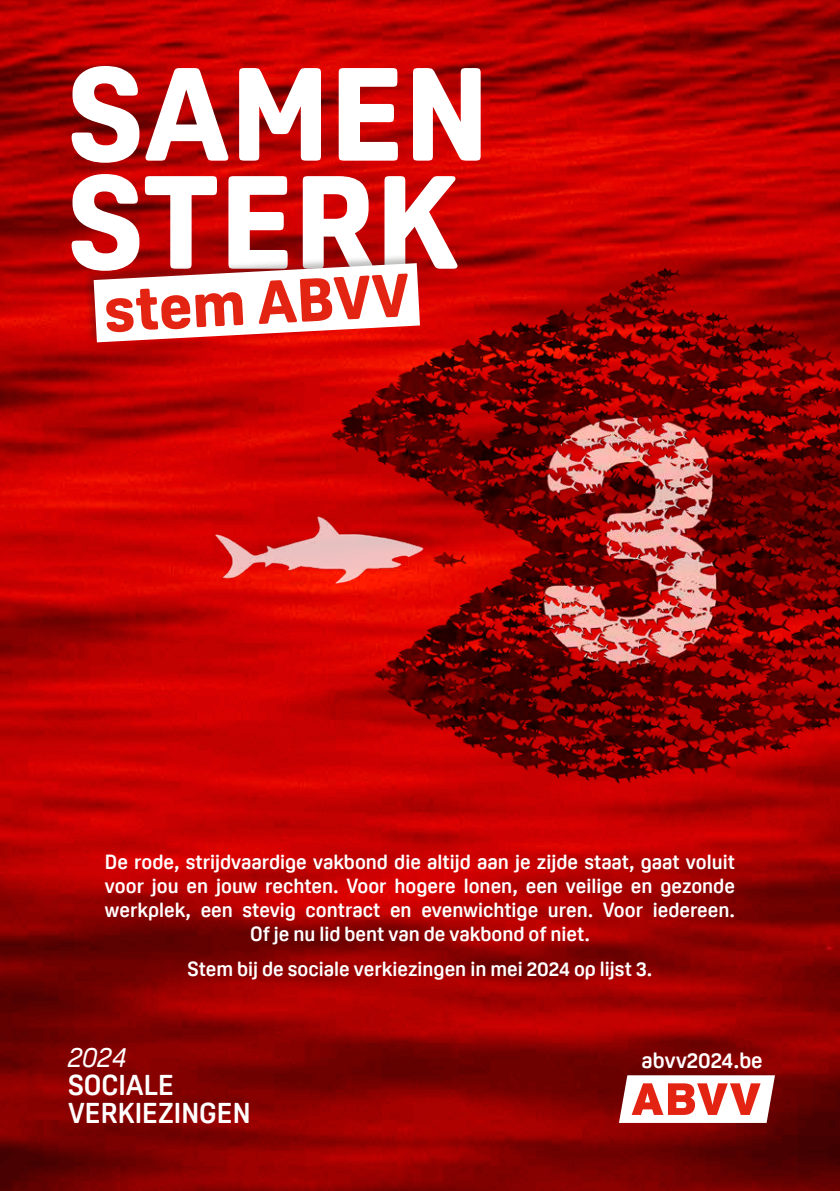
<style>
.page{position:relative;width:840px;height:1191px;background:#fff}
.page>*{position:absolute;margin:0;border:0;box-sizing:border-box;transform-origin:0 0}
.t1{font:800 130px/108px "Oscine";color:#fff}
.t2{font:800 60px "Oscine";color:#e42413}
.t3{font:700 28px/28px "Oscine";color:#fff}
.t4{font:italic 28px "Oscine";color:#fff}
.t5{font:700 21.6px "Oscine";color:#fff}
.t6{font:700 20px/24px "Oscine";color:#fff;text-align:center}
</style>
<div class="page">
<img style="left:0;top:0;width:839px;height:1191px">
<img style="left:180px;top:223px;width:659px;height:574px">
<svg style="left:618px;top:1075px;width:156px;height:48px"></svg>
<div style="left:84px;top:253px;width:337px;height:91px;background:#1d1d1b;opacity:.3"></div>
<svg style="left:94px;top:263px;width:326px;height:79px"></svg>
<h1 class="t1" style="left:68px;top:61px;width:422px">SAMEN<br>STERK</h1>
<h2 class="t2" style="left:102px;top:277px;width:307px;rotate:-3deg">stem ABVV</h2>
<p class="t6" style="left:105px;top:850px;width:631px">De rode, strijdvaardige vakbond die altijd aan je zijde staat, gaat voluit voor jou en jouw rechten. Voor hogere lonen, een veilige en gezonde werkplek, een stevig contract en evenwichtige uren. Voor iedereen.<br>Of je nu lid bent van de vakbond of niet.</p>
<p class="t6" style="left:187px;top:957px;width:466px">Stem bij de sociale verkiezingen in mei 2024 op lijst 3.</p>
<h3 class="t4" style="left:68px;top:1041px;width:60px">2024</h3>
<h3 class="t3" style="left:68px;top:1071px;width:184px">SOCIALE<br>VERKIEZINGEN</h3>
<p class="t5" style="left:641px;top:1048px;width:123px">abvv2024.be</p>
</div>
